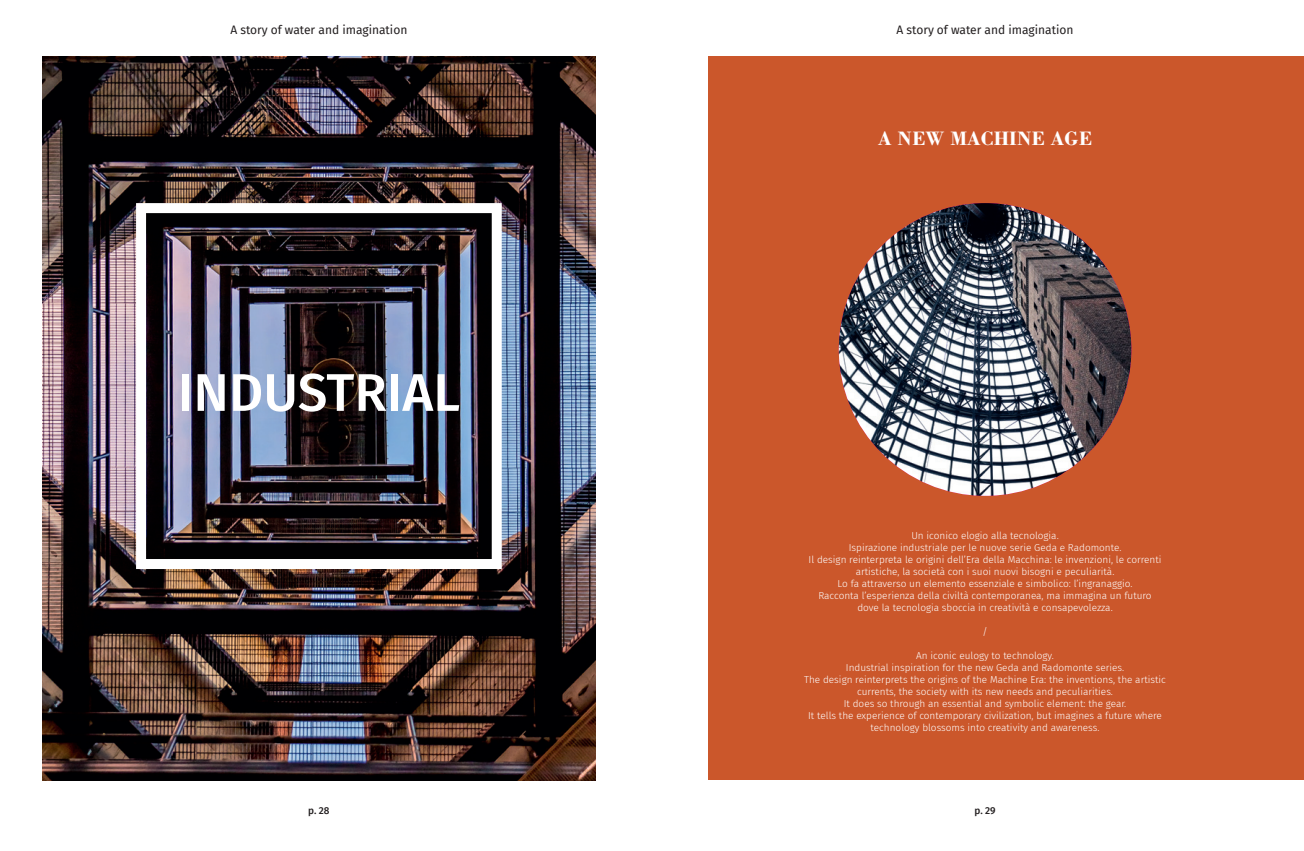
<style>
.page{position:relative;width:1304px;height:851px;background:#fff}
.page>*{position:absolute;margin:0;border:0;box-sizing:border-box;transform-origin:0 0}
.t1{font:500 53px "Fira Sans";color:#fff}
.t2{font:700 20px "Bodoni";color:#fff}
.t3{font:12px "Fira Sans";color:#231f20}
.t4{font:300 10px/12px "Fira Sans";color:#fff;text-align:center}
.t5{font:500 10px "Fira Sans";color:#231f20}
</style>
<div class="page">
<div style="left:709px;top:57px;width:595px;height:723px;background:#cb572b"></div>
<img style="left:43px;top:57px;width:552px;height:723px">
<div style="left:136px;top:203px;width:366px;height:366px;border:10px solid #fff"></div>
<img style="left:839px;top:203px;width:292px;height:292px;border-radius:146px">
<p class="t3" style="left:230px;top:21px;width:178px">A story of water and imagination</p>
<p class="t3" style="left:897px;top:21px;width:178px">A story of water and imagination</p>
<h1 class="t1" style="left:178px;top:350px;width:284px">IN DUSTRIAL</h1>
<h2 class="t2" style="left:878px;top:126px;width:215px">A NEW MACHINE AGE</h2>
<p class="t4" style="left:809px;top:529px;width:354px">Un iconico elogio alla tecnologia.<br>Ispirazione industriale per le nuove serie Geda e Radomonte.<br>Il design reinterpreta le origini dell’Era della Macchina: le invenzioni, le correnti artistiche, la società con i suoi nuovi bisogni e peculiarità.<br>Lo fa attraverso un elemento essenziale e simbolico: l’ingranaggio.<br>Racconta l’esperienza della civiltà contemporanea, ma immagina un futuro dove la tecnologia sboccia in creatività e consapevolezza.</p>
<p class="t4" style="left:982px;top:625px;width:7px">/</p>
<p class="t4" style="left:804px;top:649px;width:363px">An iconic eulogy to technology.<br>Industrial inspiration for the new Geda and Radomonte series.<br>The design reinterprets the origins of the Machine Era: the inventions, the artistic currents, the society with its new needs and peculiarities.<br>It does so through an essential and symbolic element: the gear.<br>It tells the experience of contemporary civilization, but imagines a future where technology blossoms into creativity and awareness.</p>
<p class="t5" style="left:308px;top:802px;width:23px">p. 28</p>
<p class="t5" style="left:974px;top:802px;width:23px">p. 29</p>
</div>
